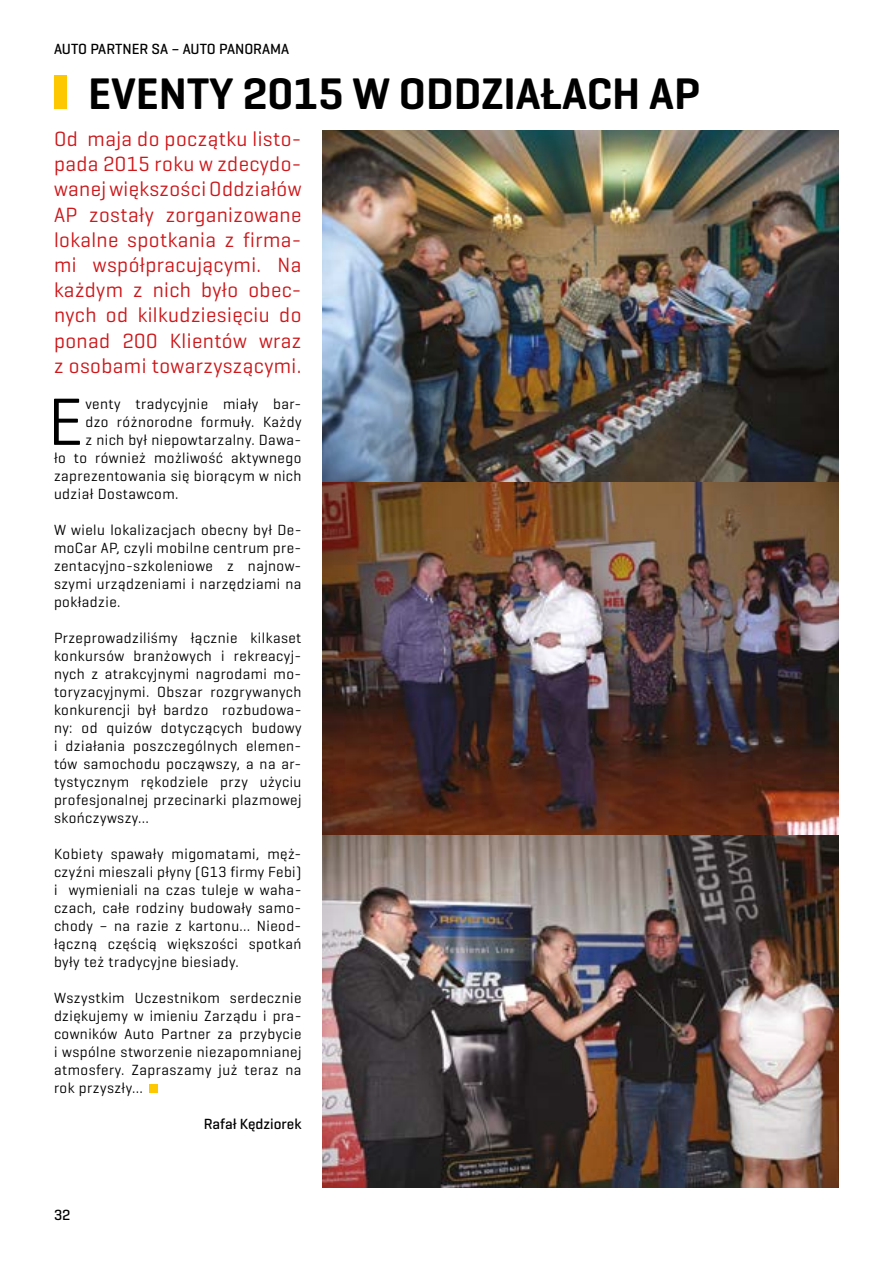
<style>
.page{position:relative;width:893px;height:1263px;background:#fff}
.page>*{position:absolute;margin:0;border:0;box-sizing:border-box;transform-origin:0 0}
.t1{font:67.95px "Geogrotesque";color:#000}
.t2{font:600 45px "Geogrotesque";color:#000}
.t3{font:21px/25.2px "Geogrotesque";letter-spacing:.02em;color:#cd171a;text-align:justify}
.t4{font:15px/18px "Geogrotesque";letter-spacing:.03em;color:#000;text-align:justify}
.t5{font:500 15px "Geogrotesque";color:#000}
</style>
<div class="page">
<div style="left:54px;top:75px;width:13px;height:34px;background:#fec800"></div>
<img style="left:323px;top:130px;width:516px;height:353px">
<img style="left:323px;top:483px;width:516px;height:352px">
<img style="left:323px;top:835px;width:516px;height:353px">
<div style="left:150px;top:1084px;width:8px;height:9px;background:#fec800"></div>
<p class="t5" style="left:54px;top:40px;width:237px">AUTO PARTNER SA – AUTO PANORAMA</p>
<h2 class="t2" style="left:88px;top:66px;width:614px">EVENTY 2015 W ODDZIAŁACH AP</h2>
<p class="t3" style="left:54px;top:126px;width:249px">Od maja do początku listo&shy;pada 2015 roku w zdecydo&shy;wanej większości Oddziałów AP zostały zorganizowane lokalne spotkania z firma&shy;mi współpracującymi. Na każdym z nich było obec&shy;nych od kilkudziesięciu do ponad 200 Klientów wraz z osobami towarzyszącymi.</p>
<h1 class="t1" style="left:48px;top:379px;width:37px">E</h1>
<p class="t4" style="left:85px;top:394px;width:218px">venty tradycyjnie miały bar-</p>
<p class="t4" style="left:85px;top:412px;width:218px">dzo różnorodne formuły. Każdy</p>
<p class="t4" style="left:85px;top:430px;width:218px">z nich był niepowtarzalny. Dawa-</p>
<p class="t4" style="left:54px;top:448px;width:249px">ło to również możliwość aktywnego</p>
<p class="t4" style="left:54px;top:466px;width:249px">zaprezentowania się biorącym w nich</p>
<p class="t4" style="left:54px;top:484px;width:126px">udział Dostawcom.</p>
<p class="t4" style="left:54px;top:520px;width:249px">W wielu lokalizacjach obecny był De&shy;moCar AP, czyli mobilne centrum pre&shy;zentacyjno-szkoleniowe z najnow&shy;szymi urządzeniami i narzędziami na pokładzie.</p>
<p class="t4" style="left:54px;top:628px;width:249px">Przeprowadziliśmy łącznie kilkaset konkursów branżowych i rekreacyj&shy;nych z atrakcyjnymi nagrodami mo&shy;toryzacyjnymi. Obszar rozgrywanych konkurencji był bardzo rozbudowa&shy;ny: od quizów dotyczących budowy i działania poszczególnych elemen&shy;tów samochodu począwszy, a na ar&shy;tystycznym rękodziele przy użyciu profesjonalnej przecinarki plazmowej skończywszy…</p>
<p class="t4" style="left:54px;top:844px;width:249px">Kobiety spawały migomatami, męż&shy;czyźni mieszali płyny (G13 firmy Febi) i wymieniali na czas tuleje w waha&shy;czach, całe rodziny budowały samo&shy;chody – na razie z kartonu… Nieod&shy;łączną częścią większości spotkań były też tradycyjne biesiady.</p>
<p class="t4" style="left:54px;top:988px;width:249px">Wszystkim Uczestnikom serdecznie dziękujemy w imieniu Zarządu i pra&shy;cowników Auto Partner za przybycie i wspólne stworzenie niezapomnianej atmosfery. Zapraszamy już teraz na rok przyszły…</p>
<p class="t5" style="left:204px;top:1114px;width:99px">Rafał Kędziorek</p>
<p class="t5" style="left:54px;top:1206px;width:18px">32</p>
</div>
